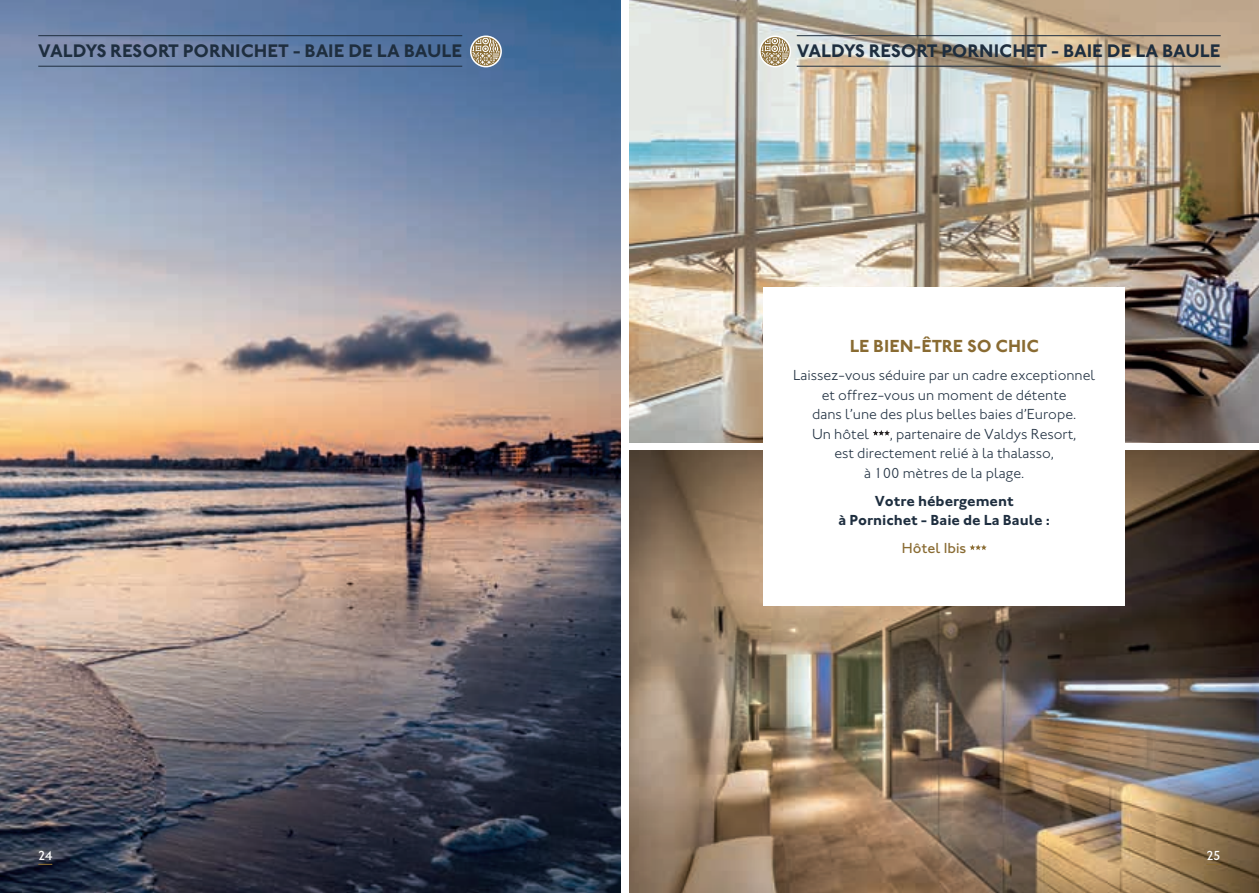
<style>
.page{position:relative;width:1259px;height:893px;background:#fff}
.page>*{position:absolute;margin:0;border:0;box-sizing:border-box;transform-origin:0 0}
.t1{font:700 18.75px "Johnston Valdys";letter-spacing:-.01em;color:#1e2e3f}
.t2{font:700 18px "Johnston Valdys";color:#896b32}
.t3{font:300 15px "Johnston Valdys";color:#1e2e3f}
.t4{font:700 15px/19.5px "Johnston Valdys";color:#1e2e3f;text-align:center}
.t5{font:500 15px "Johnston Valdys";color:#896b32}
.t6{font:500 13.5px "Johnston Valdys";color:#fff}
</style>
<div class="page">
<img style="left:0;top:0;width:621px;height:893px">
<img style="left:629px;top:451px;width:630px;height:442px">
<img style="left:629px;top:0;width:630px;height:442px">
<div style="left:763px;top:287px;width:362px;height:319px;background:#fff"></div>
<svg style="left:873px;top:430px;width:17px;height:6px"></svg>
<svg style="left:969px;top:544px;width:17px;height:6px"></svg>
<hr style="left:38px;top:35px;width:424px;height:1px;background:#1e2e3f">
<hr style="left:38px;top:66px;width:424px;height:1px;background:#1e2e3f">
<svg style="left:470px;top:36px;width:32px;height:31px"></svg>
<svg style="left:471px;top:36px;width:30px;height:30px"></svg>
<hr style="left:796px;top:35px;width:424px;height:1px;background:#1e2e3f">
<hr style="left:796px;top:66px;width:424px;height:1px;background:#1e2e3f">
<div style="left:759px;top:36px;width:32px;height:31px;background:#fff;border-radius:50%"></div>
<svg style="left:760px;top:36px;width:30px;height:30px"></svg>
<svg style="left:38px;top:864px;width:14px;height:1px"></svg>
<svg style="left:1206px;top:864px;width:14px;height:1px"></svg>
<p class="t1" style="left:38px;top:40px;width:425px">VALDYS RESORT PORNICHET - BAIE DE LA BAULE</p>
<p class="t1" style="left:796px;top:40px;width:425px">VALDYS RESORT PORNICHET - BAIE DE LA BAULE</p>
<p class="t2" style="left:849px;top:335px;width:190px">LE BIEN-ÊTRE SO CHIC</p>
<p class="t3" style="left:793px;top:366px;width:304px">Laissez-vous séduire par un cadre exceptionnel</p>
<p class="t3" style="left:821px;top:386px;width:246px">et offrez-vous un moment de détente</p>
<p class="t3" style="left:812px;top:405px;width:266px">dans l’une des plus belles baies d’Europe.</p>
<p class="t3" style="left:812px;top:425px;width:59px">Un hôtel</p>
<p class="t3" style="left:890px;top:425px;width:188px">, partenaire de Valdys Resort,</p>
<p class="t3" style="left:834px;top:444px;width:221px">est directement relié à la thalasso,</p>
<p class="t3" style="left:864px;top:464px;width:162px">à 100 mètres de la plage.</p>
<p class="t4" style="left:838px;top:491px;width:213px">Votre hébergement<br>à Pornichet - Baie de La Baule :</p>
<p class="t5" style="left:901px;top:539px;width:66px">Hôtel Ibis</p>
<p class="t6" style="left:38px;top:847px;width:16px">24</p>
<p class="t6" style="left:1206px;top:847px;width:16px">25</p>
</div>
